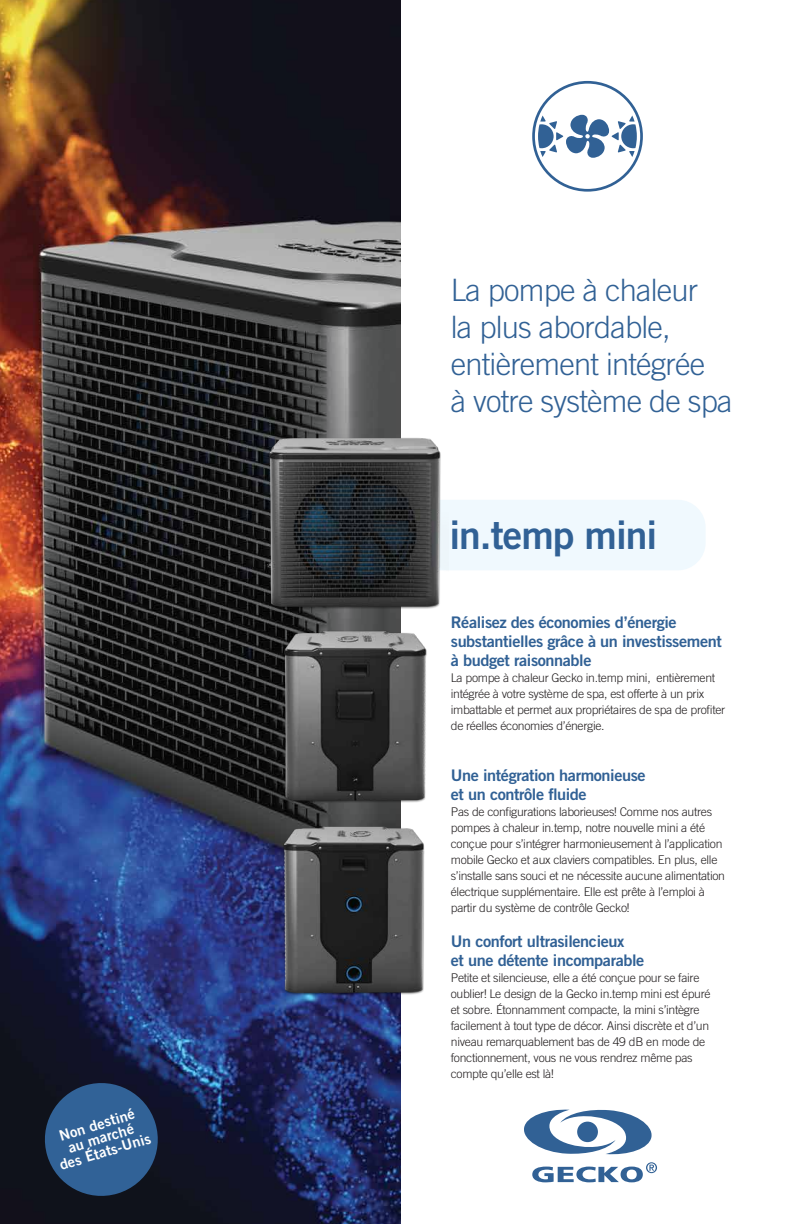
<style>
.page{position:relative;width:792px;height:1224px;background:#fff}
.page>*{position:absolute;margin:0;border:0;box-sizing:border-box;transform-origin:0 0}
.t1{font:39px "Trade Gothic LT Std Bd 2";letter-spacing:-.025em;color:#316195}
.t2{font:300 30.8px/37px "Trade Gothic LT Std";letter-spacing:-.025em;color:#316195}
.t3{font:16px/19px "Trade Gothic LT Std Bd 2";letter-spacing:-.025em;color:#316195}
.t4{font:14.6px/14px "Trade Gothic LT Std Bd 2";color:#fff;text-align:center}
.t5{font:300 12px/16px "Trade Gothic LT Std";letter-spacing:-.025em;color:#231f20}
</style>
<div class="page">
<svg style="left:524px;top:1109px;width:128px;height:46px"></svg>
<svg style="left:532px;top:1162px;width:125px;height:20px"></svg>
<div style="left:448px;top:500px;width:257px;height:70px;background:#f0f9fe"></div>
<img style="left:0;top:0;width:401px;height:1224px">
<img style="left:258px;top:429px;width:190px;height:188px">
<img style="left:278px;top:626px;width:149px;height:182px">
<img style="left:276px;top:819px;width:149px;height:181px">
<svg style="left:38px;top:1076px;width:126px;height:127px;background:#24446a"></svg>
<div style="left:532px;top:81px;width:111px;height:111px;border:3px solid #316195;border-radius:50%"></div>
<svg style="left:538px;top:115px;width:99px;height:43px"></svg>
<p class="t4" style="left:50px;top:1132px;width:96px;rotate:-17deg">Non destiné au marché<br>des États-Unis</p>
<h2 class="t2" style="left:451px;top:272px;width:283px">La pompe à chaleur<br>la plus abordable, entièrement intégrée<br>à votre système de spa</h2>
<h1 class="t1" style="left:449px;top:511px;width:210px">in.temp mini</h1>
<h3 class="t3" style="left:451px;top:612px;width:273px">Réalisez des économies d’énergie substantielles grâce à un investissement à budget raisonnable</h3>
<p class="t5" style="left:451px;top:670px;width:276px">La pompe à chaleur Gecko in.temp mini, entièrement intégrée à votre système de spa, est offerte à un prix imbattable et permet aux propriétaires de spa de profiter de réelles économies d’énergie.</p>
<h3 class="t3" style="left:451px;top:765px;width:196px">Une intégration harmonieuse et un contrôle fluide</h3>
<p class="t5" style="left:451px;top:804px;width:276px">Pas de configurations laborieuses! Comme nos autres pompes à chaleur in.temp, notre nouvelle mini a été conçue pour s’intégrer harmonieusement à l’application mobile Gecko et aux claviers compatibles. En plus, elle s’installe sans souci et ne nécessite aucune alimentation électrique supplémentaire. Elle est prête à l’emploi à partir du système de contrôle Gecko!</p>
<h3 class="t3" style="left:451px;top:931px;width:195px">Un confort ultrasilencieux<br>et une détente incomparable</h3>
<p class="t5" style="left:451px;top:970px;width:261px">Petite et silencieuse, elle a été conçue pour se faire oublier! Le design de la Gecko in.temp mini est épuré et sobre. Étonnamment compacte, la mini s’intègre facilement à tout type de décor. Ainsi discrète et d’un niveau remarquablement bas de 49 dB en mode de fonctionnement, vous ne vous rendrez même pas compte qu’elle est là!</p>
</div>
